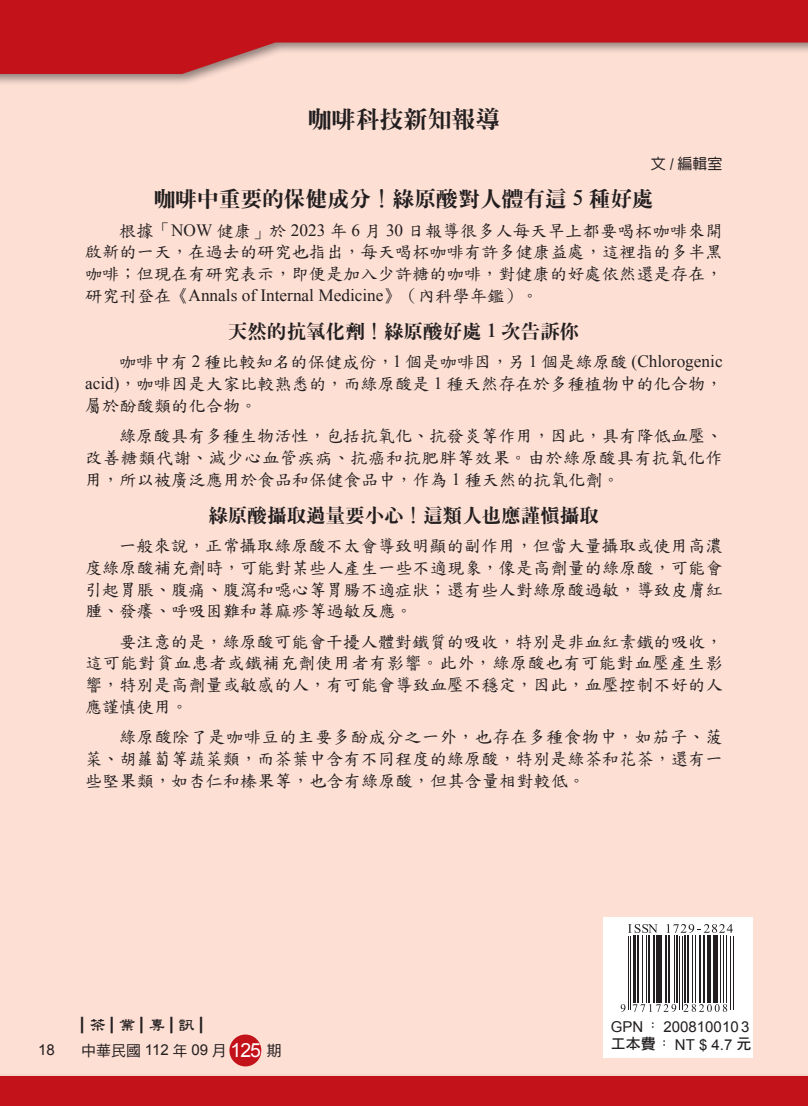
<style>
.page{position:relative;width:808px;height:1106px;background:#fddfd4}
.page>*{position:absolute;margin:0;border:0;box-sizing:border-box;transform-origin:0 0}
.大標{font:24px "DF Ming XB WIN BF";color:#231f20}
.小標{font:21.75px "DF Ming XB WIN BF";color:#231f20}
.小標-2{font:19.5px "DF Ming XB WIN BF";color:#231f20}
.t1{font:19.5px "Arial";color:#fff}
.內文{font:17.25px/21.8px "DF Kai Shu SB Estd BF";color:#231f20;text-align:justify}
.t2{font:16.5px "DF Li Shu W7 HK BF";color:#231f20}
.圖1_表{font:15px "Arial";color:#231f20}
.t3{font:15px "DF Hei Std W5";color:#231f20}
.文圖{font:15px "DF Yuan Std W5";color:#231f20}
.s1{font-family:"Times New Roman"}
.s2{font-family:"Arial"}
.s3{font-family:"Adobe Ming Std";font-weight:300}
.s4{font-family:"DF Hei Std W7"}
</style>
<div class="page">
<div style="left:229px;top:1034px;width:32px;height:32px;background:#c4121a;border-radius:50%"></div>
<div style="left:603px;top:917px;width:150px;height:140px;background:#fff"></div>
<hr style="left:628px;top:935px;width:1px;height:74px;background:#231f20">
<hr style="left:630px;top:935px;width:1px;height:74px;background:#231f20">
<hr style="left:633px;top:935px;width:3px;height:67px;background:#231f20">
<hr style="left:637px;top:935px;width:2px;height:67px;background:#231f20">
<hr style="left:642px;top:935px;width:1px;height:67px;background:#231f20">
<hr style="left:646px;top:935px;width:1px;height:67px;background:#231f20">
<hr style="left:648px;top:935px;width:2px;height:67px;background:#231f20">
<hr style="left:653px;top:935px;width:2px;height:67px;background:#231f20">
<hr style="left:656px;top:935px;width:3px;height:67px;background:#231f20">
<hr style="left:660px;top:935px;width:2px;height:67px;background:#231f20">
<hr style="left:665px;top:935px;width:2px;height:67px;background:#231f20">
<hr style="left:668px;top:935px;width:2px;height:67px;background:#231f20">
<hr style="left:674px;top:935px;width:1px;height:67px;background:#231f20">
<hr style="left:676px;top:935px;width:2px;height:67px;background:#231f20">
<hr style="left:679px;top:935px;width:1px;height:74px;background:#231f20">
<hr style="left:681px;top:935px;width:1px;height:74px;background:#231f20">
<hr style="left:684px;top:935px;width:2px;height:67px;background:#231f20">
<hr style="left:687px;top:935px;width:2px;height:67px;background:#231f20">
<hr style="left:691px;top:935px;width:1px;height:67px;background:#231f20">
<hr style="left:695px;top:935px;width:1px;height:67px;background:#231f20">
<hr style="left:699px;top:935px;width:2px;height:67px;background:#231f20">
<hr style="left:703px;top:935px;width:2px;height:67px;background:#231f20">
<hr style="left:707px;top:935px;width:3px;height:67px;background:#231f20">
<hr style="left:713px;top:935px;width:1px;height:67px;background:#231f20">
<hr style="left:715px;top:935px;width:3px;height:67px;background:#231f20">
<hr style="left:720px;top:935px;width:1px;height:67px;background:#231f20">
<hr style="left:723px;top:935px;width:1px;height:67px;background:#231f20">
<hr style="left:726px;top:935px;width:1px;height:67px;background:#231f20">
<hr style="left:730px;top:935px;width:1px;height:74px;background:#231f20">
<hr style="left:733px;top:935px;width:1px;height:74px;background:#231f20">
<svg style="left:621px;top:1004px;width:4px;height:8px"></svg>
<svg style="left:633px;top:1004px;width:43px;height:8px"></svg>
<svg style="left:683px;top:1004px;width:44px;height:8px"></svg>
<svg style="left:628px;top:924px;width:30px;height:9px"></svg>
<svg style="left:666px;top:924px;width:67px;height:9px"></svg>
<div style="left:0;top:0;width:808px;height:86px;background:#231f20;opacity:.5"></div>
<svg style="left:0;top:0;width:808px;height:74px;fill:#c4121a"></svg>
<div style="left:0;top:1072px;width:808px;height:34px;background:#f7d9cf"></div>
<div style="left:0;top:1076px;width:808px;height:30px;background:#c4121a"></div>
<p class="大標" style="left:308px;top:106px;width:193px">咖啡科技新知報導</p>
<p class="文圖" style="left:651px;top:156px;width:73px">文 / 編輯室</p>
<p class="小標" style="left:154px;top:187px;width:502px">咖啡中重要的保健成分！綠原酸對人體有這 5 種好處</p>
<p class="內文" style="left:85px;top:219px;width:648px;text-align:left;text-indent:34px">根據「<span class="s1">NOW</span> 健康」於 <span class="s1">2023</span> 年 <span class="s1">6</span> 月 <span class="s1">30</span> 日報導很多人每天早上都要喝杯咖啡來開啟新的一天，在過去的研究也指出，每天喝杯咖啡有許多健康益處，這裡指的多半黑咖啡；但現在有研究表示，即便是加入少許糖的咖啡，對健康的好處依然還是存在，研究刊登在《<span class="s1">Annals of Internal Medicine</span>》（內科學年鑑）。</p>
<p class="小標-2" style="left:228px;top:321px;width:352px">天然的抗氧化劑！綠原酸好處 1 次告訴你</p>
<p class="內文" style="left:85px;top:351px;width:639px;text-indent:34px">咖啡中有 <span class="s1">2</span> 種比較知名的保健成份，<span class="s1">1</span> 個是咖啡因，另 <span class="s1">1</span> 個是綠原酸<span class="s1">(Chlorogenic acid)</span>，咖啡因是大家比較熟悉的，而綠原酸是 <span class="s1">1</span> 種天然存在於多種植物中的化合物，屬於酚酸類的化合物。</p>
<p class="內文" style="left:85px;top:425px;width:639px;text-indent:34px">綠原酸具有多種生物活性，包括抗氧化、抗發炎等作用，因此，具有降低血壓、改善糖類代謝、減少心血管疾病、抗癌和抗肥胖等效果。由於綠原酸具有抗氧化作用，所以被廣泛應用於食品和保健食品中，作為 <span class="s1">1</span> 種天然的抗氧化劑。</p>
<p class="小標-2" style="left:209px;top:505px;width:391px">綠原酸攝取過量要小心！這類人也應謹慎攝取</p>
<p class="內文" style="left:85px;top:535px;width:639px;text-indent:34px">一般來說，正常攝取綠原酸不太會導致明顯的副作用，但當大量攝取或使用高濃度綠原酸補充劑時，可能對某些人產生一些不適現象，像是高劑量的綠原酸，可能會引起胃脹、腹痛、腹瀉和噁心等胃腸不適症狀；還有些人對綠原酸過敏，導致皮膚紅腫、發癢、呼吸困難和蕁麻疹等過敏反應。</p>
<p class="內文" style="left:85px;top:630px;width:639px;text-indent:34px">要注意的是，綠原酸可能會干擾人體對鐵質的吸收，特別是非血紅素鐵的吸收，這可能對貧血患者或鐵補充劑使用者有影響。此外，綠原酸也有可能對血壓產生影響，特別是高劑量或敏感的人，有可能會導致血壓不穩定，因此，血壓控制不好的人應謹慎使用。</p>
<p class="內文" style="left:85px;top:726px;width:639px;text-indent:34px">綠原酸除了是咖啡豆的主要多酚成分之一外，也存在多種食物中，如茄子、菠菜、胡蘿蔔等蔬菜類，而茶葉中含有不同程度的綠原酸，特別是綠茶和花茶，還有一些堅果類，如杏仁和榛果等，也含有綠原酸，但其含量相對較低。</p>
<p class="t2" style="left:81px;top:1016px;width:137px">▏茶 ▏業 ▏專 ▏訊 ▏</p>
<p class="t3" style="left:81px;top:1042px;width:147px">中華民國 <span class="s2">112</span> 年 <span class="s2">09</span> 月</p>
<p class="t1" style="left:230px;top:1037px;width:32px">125</p>
<p class="t3" style="left:266px;top:1042px;width:16px">期</p>
<p class="圖1_表" style="left:611px;top:1016px;width:140px">GPN <span class="s3">：</span> 200810010 3</p>
<p class="圖1_表" style="left:38px;top:1040px;width:18px">18</p>
<p class="圖1_表" style="left:611px;top:1035px;width:142px"><span class="s4">工本費</span><span class="s3">：</span> NT $ 4.7 <span class="s4">元</span></p>
</div>
